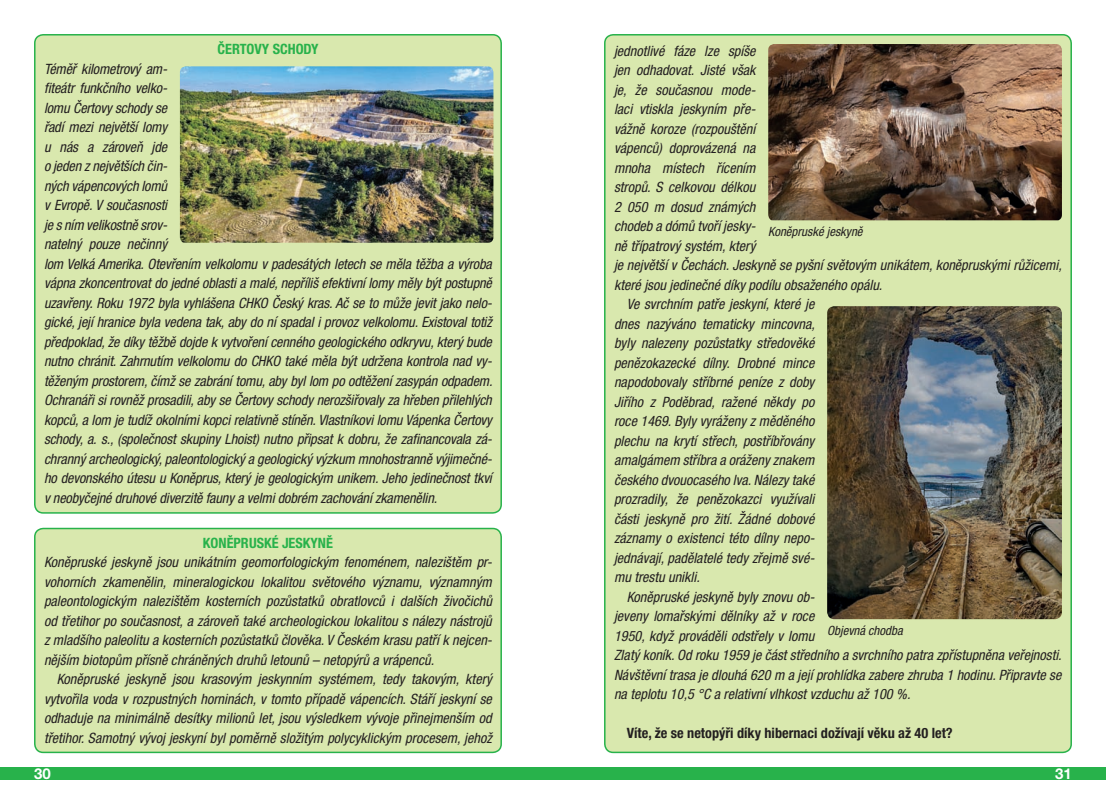
<style>
.page{position:relative;width:1106px;height:808px;background:#fff}
.page>*{position:absolute;margin:0;border:0;box-sizing:border-box;transform-origin:0 0}
.t1{font:700 15px "Helvetica Neue LT Pro";color:#fff}
.t2{font:italic condensed 14.25px/19.5px "Helvetica Neue LT Pro";color:#231f20;text-align:justify}
.t3{font:700 condensed 14.25px "Helvetica Neue LT Pro";color:#231f20}
.t4{font:700 condensed 14.25px "Helvetica Neue LT Pro";color:#28b24b}
.t5{font:italic condensed 12.75px "Helvetica Neue LT Pro";color:#231f20}
</style>
<div class="page">
<div style="left:553px;top:767px;width:553px;height:13px;background:#28b24b"></div>
<div style="left:0;top:767px;width:553px;height:13px;background:#28b24b"></div>
<div style="left:35px;top:35px;width:466px;height:478px;background:#d9e8ae;border-radius:9px"></div>
<div style="left:34px;top:34px;width:468px;height:480px;border:2px solid #28b24b;border-radius:9px"></div>
<img style="left:180px;top:66px;width:313px;height:177px">
<div style="left:35px;top:528px;width:466px;height:224px;background:#d9e8ae;border-radius:9px"></div>
<div style="left:34px;top:528px;width:468px;height:225px;border:2px solid #28b24b;border-radius:9px"></div>
<div style="left:605px;top:35px;width:466px;height:717px;background:#d9e8ae;border-radius:9px"></div>
<div style="left:604px;top:34px;width:467px;height:719px;border:2px solid #28b24b;border-radius:9px"></div>
<img style="left:768px;top:44px;width:293px;height:176px">
<img style="left:827px;top:306px;width:234px;height:313px">
<p class="t4" style="left:217px;top:41px;width:102px">ČERTOVY SCHODY</p>
<p class="t2" style="left:44px;top:59px;width:450px;text-align:left">Téměř kilometrový am-<br>fiteátr funkčního velko-<br>lomu Čertovy schody se<br>řadí mezi největší lomy<br>u nás a zároveň jde<br>o jeden z největších čin-<br>ných vápencových lomů<br>v Evropě. V současnosti<br>je s ním velikostně srov-<br>natelný pouze nečinný<br>lom Velká Amerika. Otevřením velkolomu v padesátých letech se měla těžba a výroba vápna zkoncentrovat do jedné oblasti a malé, nepříliš efektivní lomy měly být postupně uzavřeny. Roku 1972 byla vyhlášena CHKO Český kras. Ač se to může jevit jako nelo&shy;gické, její hranice byla vedena tak, aby do ní spadal i provoz velkolomu. Existoval totiž předpoklad, že díky těžbě dojde k vytvoření cenného geologického odkryvu, který bude nutno chránit. Zahrnutím velkolomu do CHKO také měla být udržena kontrola nad vy&shy;těženým prostorem, čímž se zabrání tomu, aby byl lom po odtěžení zasypán odpadem.<br>Ochranáři si rovněž prosadili, aby se Čertovy schody nerozšiřovaly za hřeben přilehlých kopců, a lom je tudíž okolními kopci relativně stíněn. Vlastníkovi lomu Vápenka Čertovy schody, a. s., (společnost skupiny Lhoist) nutno připsat k dobru, že zafinancovala zá&shy;chranný archeologický, paleontologický a geologický výzkum mnohostranně výjimečné&shy;ho devonského útesu u Koněprus, který je geologickým unikem. Jeho jedinečnost tkví v neobyčejné druhové diverzitě fauny a velmi dobrém zachování zkamenělin.</p>
<p class="t4" style="left:203px;top:534px;width:132px">KONĚPRUSKÉ JESKYNĚ</p>
<p class="t2" style="left:44px;top:553px;width:449px">Koněpruské jeskyně jsou unikátním geomorfologickým fenoménem, nalezištěm pr&shy;vohorních zkamenělin, mineralogickou lokalitou světového významu, významným paleontologickým nalezištěm kosterních pozůstatků obratlovců i dalších živočichů od třetihor po současnost, a zároveň také archeologickou lokalitou s nálezy nástrojů z mladšího paleolitu a kosterních pozůstatků člověka. V Českém krasu patří k nejcen&shy;nějším biotopům přísně chráněných druhů letounů – netopýrů a vrápenců.</p>
<p class="t2" style="left:44px;top:670px;width:449px;text-indent:13px">Koněpruské jeskyně jsou krasovým jeskynním systémem, tedy takovým, který vytvořila voda v rozpustných horninách, v tomto případě vápencích. Stáří jeskyní se odhaduje na minimálně desítky milionů let, jsou výsledkem vývoje přinejmenším od třetihor. Samotný vývoj jeskyní byl poměrně složitým polycyklickým procesem, jehož</p>
<p class="t2" style="left:614px;top:41px;width:143px">jednotlivé fáze lze spíše</p>
<p class="t2" style="left:614px;top:61px;width:143px">jen odhadovat. Jisté však</p>
<p class="t2" style="left:614px;top:80px;width:143px">je, že současnou mode-</p>
<p class="t2" style="left:614px;top:100px;width:143px">laci vtiskla jeskyním pře-</p>
<p class="t2" style="left:614px;top:119px;width:143px">vážně koroze (rozpouštění</p>
<p class="t2" style="left:614px;top:139px;width:143px">vápenců) doprovázená na</p>
<p class="t2" style="left:614px;top:158px;width:143px">mnoha místech řícením</p>
<p class="t2" style="left:614px;top:178px;width:143px">stropů. S celkovou délkou</p>
<p class="t2" style="left:614px;top:197px;width:143px">2 050 m dosud známých</p>
<p class="t2" style="left:614px;top:217px;width:143px">chodeb a dómů tvoří jesky-</p>
<p class="t2" style="left:614px;top:236px;width:143px">ně třípatrový systém, který</p>
<p class="t2" style="left:614px;top:256px;width:449px">je největší v Čechách. Jeskyně se pyšní světovým unikátem, koněpruskými růžicemi,</p>
<p class="t2" style="left:614px;top:275px;width:270px">které jsou jedinečné díky podílu obsaženého opálu.</p>
<p class="t2" style="left:627px;top:295px;width:189px">Ve svrchním patře jeskyní, které je</p>
<p class="t2" style="left:614px;top:314px;width:202px">dnes nazýváno tematicky mincovna,</p>
<p class="t2" style="left:614px;top:334px;width:202px">byly nalezeny pozůstatky středověké</p>
<p class="t2" style="left:614px;top:353px;width:202px">penězokazecké dílny. Drobné mince</p>
<p class="t2" style="left:614px;top:373px;width:202px">napodobovaly stříbrné peníze z doby</p>
<p class="t2" style="left:614px;top:392px;width:202px">Jiřího z Poděbrad, ražené někdy po</p>
<p class="t2" style="left:614px;top:412px;width:202px">roce 1469. Byly vyráženy z měděného</p>
<p class="t2" style="left:614px;top:431px;width:202px">plechu na krytí střech, postříbřovány</p>
<p class="t2" style="left:614px;top:451px;width:202px">amalgámem stříbra a oráženy znakem</p>
<p class="t2" style="left:614px;top:470px;width:202px">českého dvouocasého lva. Nálezy také</p>
<p class="t2" style="left:614px;top:490px;width:202px">prozradily, že penězokazci využívali</p>
<p class="t2" style="left:614px;top:509px;width:202px">části jeskyně pro žití. Žádné dobové</p>
<p class="t2" style="left:614px;top:529px;width:202px">záznamy o existenci této dílny nepo-</p>
<p class="t2" style="left:614px;top:548px;width:202px">jednávají, padělatelé tedy zřejmě své-</p>
<p class="t2" style="left:614px;top:568px;width:87px">mu trestu unikli.</p>
<p class="t2" style="left:627px;top:587px;width:189px">Koněpruské jeskyně byly znovu ob-</p>
<p class="t2" style="left:614px;top:607px;width:202px">jeveny lomařskými dělníky až v roce</p>
<p class="t2" style="left:614px;top:626px;width:202px">1950, když prováděli odstřely v lomu</p>
<p class="t2" style="left:614px;top:646px;width:449px">Zlatý koník. Od roku 1959 je část středního a svrchního patra zpřístupněna veřejnosti.</p>
<p class="t2" style="left:614px;top:665px;width:449px">Návštěvní trasa je dlouhá 620 m a její prohlídka zabere zhruba 1 hodinu. Připravte se</p>
<p class="t2" style="left:614px;top:685px;width:298px">na teplotu 10,5 °C a relativní vlhkost vzduchu až 100 %.</p>
<p class="t3" style="left:627px;top:724px;width:327px">Víte, že se netopýři díky hibernaci dožívají věku až 40 let?</p>
<p class="t5" style="left:768px;top:224px;width:96px">Koněpruské jeskyně</p>
<p class="t5" style="left:827px;top:623px;width:77px">Objevná chodba</p>
<p class="t1" style="left:34px;top:765px;width:18px">30</p>
<p class="t1" style="left:1055px;top:765px;width:18px">31</p>
</div>
